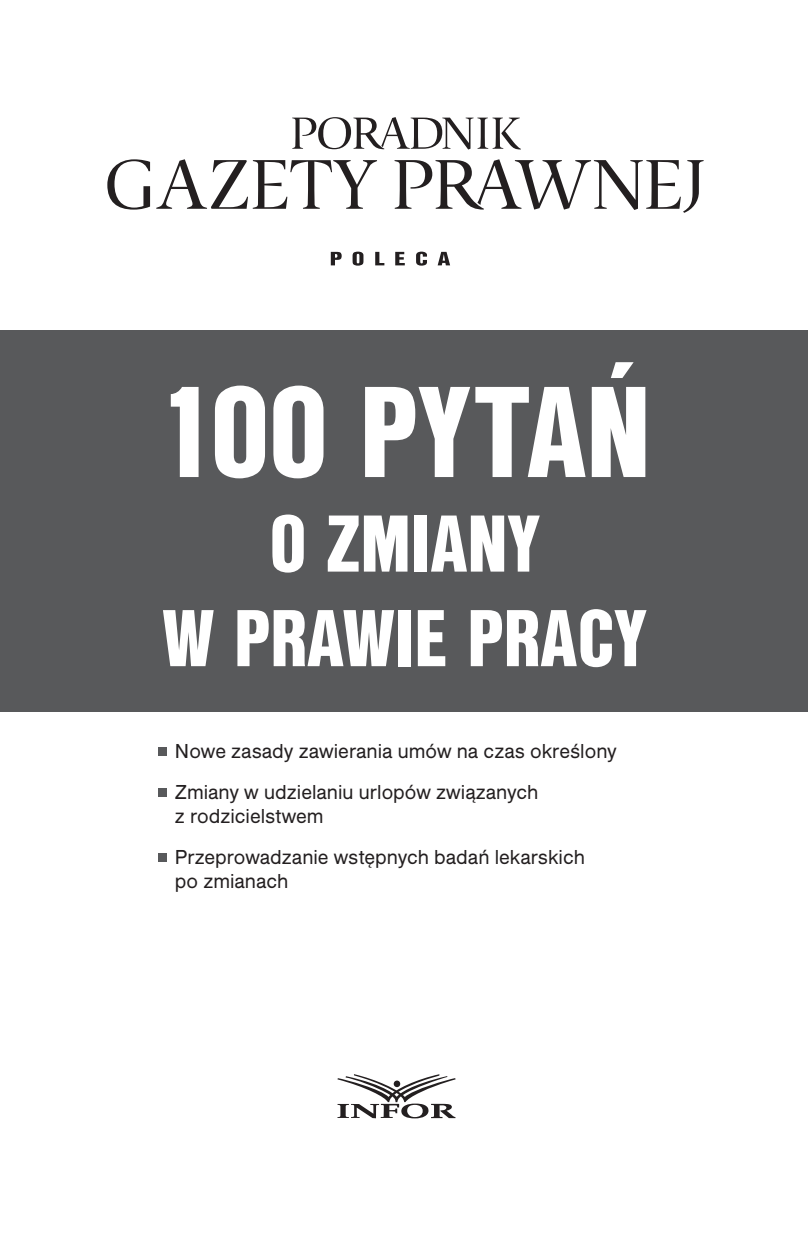
<style>
.page{position:relative;width:808px;height:1234px;background:#fff}
.page>*{position:absolute;margin:0;border:0;box-sizing:border-box;transform-origin:0 0}
.t1{font:135px "Nimbus San DEE Blac Cond";color:#fff}
.t2{font:84px/94.5px "Nimbus San DEE Blac Cond";color:#fff;text-align:center}
.t3{font:21px/41px "Nimbus San No 5 TEE";color:#231f20}
</style>
<div class="page">
<div style="left:0;top:330px;width:808px;height:381px;background:#58595b"></div>
<svg style="left:337px;top:1074px;width:119px;height:44px"></svg>
<svg style="left:107px;top:159px;width:597px;height:54px"></svg>
<svg style="left:292px;top:117px;width:229px;height:32px"></svg>
<svg style="left:331px;top:251px;width:119px;height:14px"></svg>
<div style="left:159px;top:746px;width:8px;height:9px;background:#58595b"></div>
<div style="left:159px;top:787px;width:8px;height:9px;background:#58595b"></div>
<div style="left:159px;top:852px;width:8px;height:9px;background:#58595b"></div>
<p class="t1" style="left:157px;top:355px;width:496px">100 PYTAŃ</p>
<p class="t2" style="left:162px;top:497px;width:484px">O ZMIANY<br>W PRAWI E PRACY</p>
<p class="t3" style="left:175px;top:730px;width:443px">Nowe zasady zawierania umów na czas określony<br>Zmiany w udzielaniu urlopów związanych</p>
<p class="t3" style="left:175px;top:795px;width:412px">z rodzicielstwem<br>Przeprowadzanie wstępnych badań lekarskich</p>
<p class="t3" style="left:175px;top:860px;width:115px">po zmianach</p>
</div>
